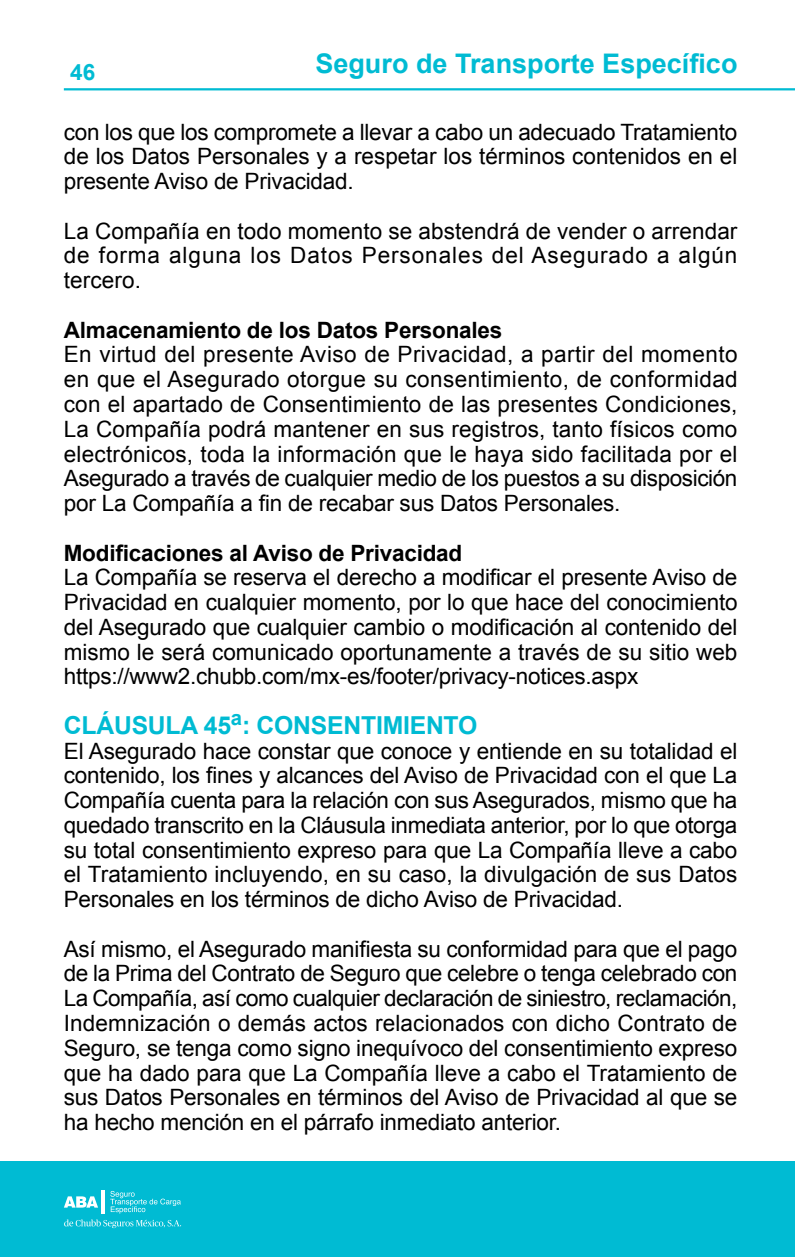
<style>
.page{position:relative;width:795px;height:1257px;background:#fff}
.page>*{position:absolute;margin:0;border:0;box-sizing:border-box;transform-origin:0 0}
.t1{font:700 27px "Arial";color:#00bbd3}
.t2{font:700 24.75px "Arial";letter-spacing:-.01em;color:#00bbd3}
.t3{font:22.5px/24.8px "Arial";letter-spacing:-.01em;color:#000;text-align:justify}
.t4{font:700 22.5px "Arial";letter-spacing:-.01em;color:#000}
.t5{font:700 22.5px "Arial";color:#00bbd3}
</style>
<div class="page">
<div style="left:0;top:1161px;width:794px;height:95px;background:#00bbd3"></div>
<hr style="left:64px;top:88px;width:730px;height:2px;background:#00bbd3">
<svg style="left:110px;top:1190px;width:71px;height:23px"></svg>
<svg style="left:64px;top:1196px;width:34px;height:11px"></svg>
<hr style="left:101px;top:1190px;width:4px;height:23px;background:#fff">
<svg style="left:64px;top:1219px;width:117px;height:9px"></svg>
<p class="t5" style="left:70px;top:57px;width:27px">46</p>
<p class="t1" style="left:315px;top:45px;width:423px">Seguro de Transporte Específico</p>
<p class="t3" style="left:64px;top:120px;width:674px">con los que los compromete a llevar a cabo un adecuado Tratamiento de los Datos Personales y a respetar los términos contenidos en el presente Aviso de Privacidad.</p>
<p class="t3" style="left:64px;top:219px;width:674px">La Compañía en todo momento se abstendrá de vender o arrendar de forma alguna los Datos Personales del Asegurado a algún tercero.</p>
<p class="t4" style="left:64px;top:315px;width:440px">Almacenamiento de los Datos Personales</p>
<p class="t3" style="left:64px;top:342px;width:675px">En virtud del presente Aviso de Privacidad, a partir del momento en que el Asegurado otorgue su consentimiento, de conformidad con el apartado de Consentimiento de las presentes Condiciones, La Compañía podrá mantener en sus registros, tanto físicos como electrónicos, toda la información que le haya sido facilitada por el Asegurado a través de cualquier medio de los puestos a su disposición por La Compañía a fin de recabar sus Datos Personales.</p>
<p class="t4" style="left:64px;top:537px;width:400px">Modificaciones al Aviso de Privacidad</p>
<p class="t3" style="left:64px;top:565px;width:675px">La Compañía se reserva el derecho a modificar el presente Aviso de Privacidad en cualquier momento, por lo que hace del conocimiento del Asegurado que cualquier cambio o modificación al contenido del mismo le será comunicado oportunamente a través de su sitio web https://www2.chubb.com/mx-es/footer/privacy-notices.aspx</p>
<p class="t2" style="left:64px;top:708px;width:415px">CLÁUSULA 45<sup>a</sup>: CONSENTIMIENTO</p>
<p class="t3" style="left:64px;top:738px;width:674px">El Asegurado hace constar que conoce y entiende en su totalidad el contenido, los fines y alcances del Aviso de Privacidad con el que La Compañía cuenta para la relación con sus Asegurados, mismo que ha quedado transcrito en la Cláusula inmediata anterior, por lo que otorga su total consentimiento expreso para que La Compañía lleve a cabo el Tratamiento incluyendo, en su caso, la divulgación de sus Datos Personales en los términos de dicho Aviso de Privacidad.</p>
<p class="t3" style="left:64px;top:936px;width:674px">Así mismo, el Asegurado manifiesta su conformidad para que el pago de la Prima del Contrato de Seguro que celebre o tenga celebrado con La Compañía, así como cualquier declaración de siniestro, reclamación, Indemnización o demás actos relacionados con dicho Contrato de Seguro, se tenga como signo inequívoco del consentimiento expreso que ha dado para que La Compañía lleve a cabo el Tratamiento de sus Datos Personales en términos del Aviso de Privacidad al que se ha hecho mención en el párrafo inmediato anterior.</p>
</div>
